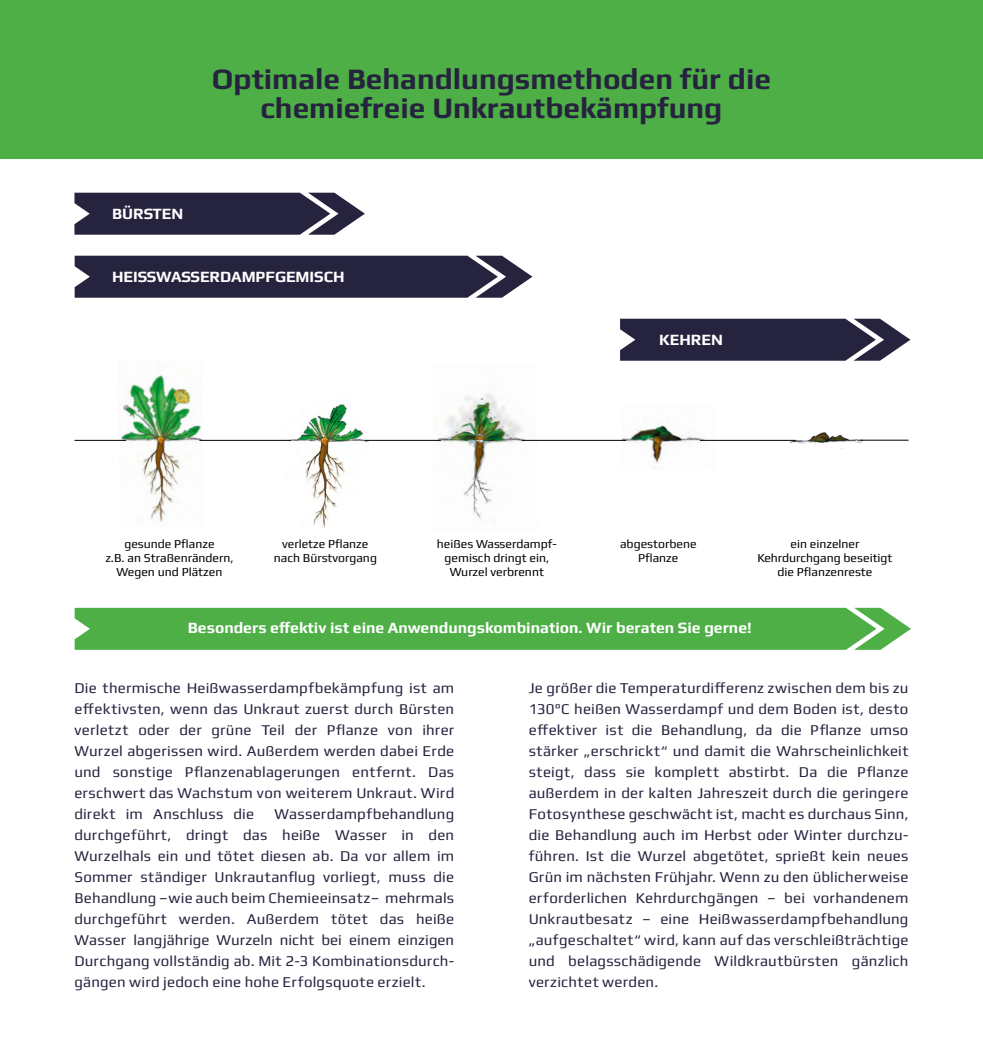
<style>
.page{position:relative;width:983px;height:1042px;background:#fff}
.page>*{position:absolute;margin:0;border:0;box-sizing:border-box;transform-origin:0 0}
.t1{font:700 29.75px/29.8px "Play";color:#25233e;text-align:center}
.t2{font:700 15.75px "Play";color:#fff}
.t3{font:15.05px/21px "Play";letter-spacing:.015em;color:#25233e;text-align:justify}
.t4{font:12.25px/14px "Play";color:#000;text-align:center}
</style>
<div class="page">
<img style="left:118px;top:374px;width:85px;height:148px">
<img style="left:285px;top:403px;width:84px;height:126px">
<img style="left:433px;top:394px;width:104px;height:125px">
<img style="left:622px;top:423px;width:92px;height:47px">
<img style="left:785px;top:432px;width:76px;height:17px">
<svg style="left:74px;top:193px;width:291px;height:42px;background:#3b3951"></svg>
<svg style="left:75px;top:256px;width:457px;height:42px;background:#32314a"></svg>
<div style="left:75px;top:608px;width:835px;height:42px;background:#4eaf46"></div>
<svg style="left:620px;top:319px;width:290px;height:42px;background:#3a3850"></svg>
<div style="left:0;top:0;width:982px;height:158px;background:#4eaf46"></div>
<hr style="left:860px;top:440px;width:48px;height:1px;background:#000">
<hr style="left:699px;top:440px;width:96px;height:1px;background:#000">
<hr style="left:521px;top:440px;width:105px;height:1px;background:#000">
<hr style="left:365px;top:440px;width:76px;height:1px;background:#000">
<hr style="left:199px;top:440px;width:92px;height:1px;background:#000">
<hr style="left:74px;top:440px;width:52px;height:1px;background:#000">
<h1 class="t1" style="left:212px;top:63px;width:560px">Optimale Behandlungsmethoden für die chemiefreie Unkrautbekämpfung</h1>
<p class="t2" style="left:112px;top:204px;width:73px">BÜRSTEN</p>
<p class="t2" style="left:112px;top:267px;width:234px">HEISSWASSERDAMPFGEMISCH</p>
<p class="t2" style="left:659px;top:330px;width:65px">KEHREN</p>
<p class="t4" style="left:105px;top:536px;width:130px">gesunde Pflanze<br>z.B. an Straßenrändern,<br>Wegen und Plätzen</p>
<p class="t4" style="left:274px;top:536px;width:105px">verletze Pflanze nach Bürstvorgang</p>
<p class="t4" style="left:437px;top:536px;width:122px">heißes Wasserdampf&shy;gemisch dringt ein,<br>Wurzel verbrennt</p>
<p class="t4" style="left:620px;top:536px;width:78px">abgestorbene<br>Pflanze</p>
<p class="t4" style="left:757px;top:536px;width:137px">ein einzelner<br>Kehrdurchgang beseitigt die Pflanzenreste</p>
<p class="t2" style="left:188px;top:618px;width:565px">Besonders effektiv ist eine Anwendungskombination. Wir beraten Sie gerne!</p>
<p class="t3" style="left:74px;top:677px;width:381px">Die thermische Heißwasserdampfbekämpfung ist am effektivsten, wenn das Unkraut zuerst durch Bürsten verletzt oder der grüne Teil der Pflanze von ihrer Wurzel abgerissen wird. Außerdem werden dabei Erde und sonstige Pflanzenablagerungen entfernt. Das erschwert das Wachstum von weiterem Unkraut. Wird direkt im Anschluss die</p>
<p class="t3" style="left:74px;top:803px;width:381px;text-indent:200px">Wasserdampfbehandlung durchgeführt, dringt das heiße Wasser in den Wurzelhals ein und tötet diesen ab. Da vor allem im Sommer ständiger Unkrautanflug vorliegt, muss die Behandlung – wie auch beim Chemieeinsatz – mehrmals durchgeführt werden. Außerdem tötet das heiße Wasser langjährige Wurzeln nicht bei einem einzigen Durchgang vollständig ab. Mit 2-3 Kombinationsdurch&shy;gängen wird jedoch eine hohe Erfolgsquote erzielt.</p>
<p class="t3" style="left:528px;top:677px;width:381px">Je größer die Temperaturdifferenz zwischen dem bis zu 130°C heißen Wasserdampf und dem Boden ist, desto effektiver ist die Behandlung, da die Pflanze umso stärker „erschrickt“ und damit die Wahrscheinlichkeit steigt, dass sie komplett abstirbt. Da die Pflanze außerdem in der kalten Jahreszeit durch die geringere Fotosynthese geschwächt ist, macht es durchaus Sinn, die Behandlung auch im Herbst oder Winter durchzu&shy;führen. Ist die Wurzel abgetötet, sprießt kein neues Grün im nächsten Frühjahr. Wenn zu den üblicherweise erforderlichen Kehrdurchgängen – bei vorhandenem Unkrautbesatz – eine Heißwasserdampfbehandlung „aufgeschaltet“ wird, kann auf das verschleißträchtige und belagsschädigende Wildkrautbürsten gänzlich verzichtet werden.</p>
</div>
